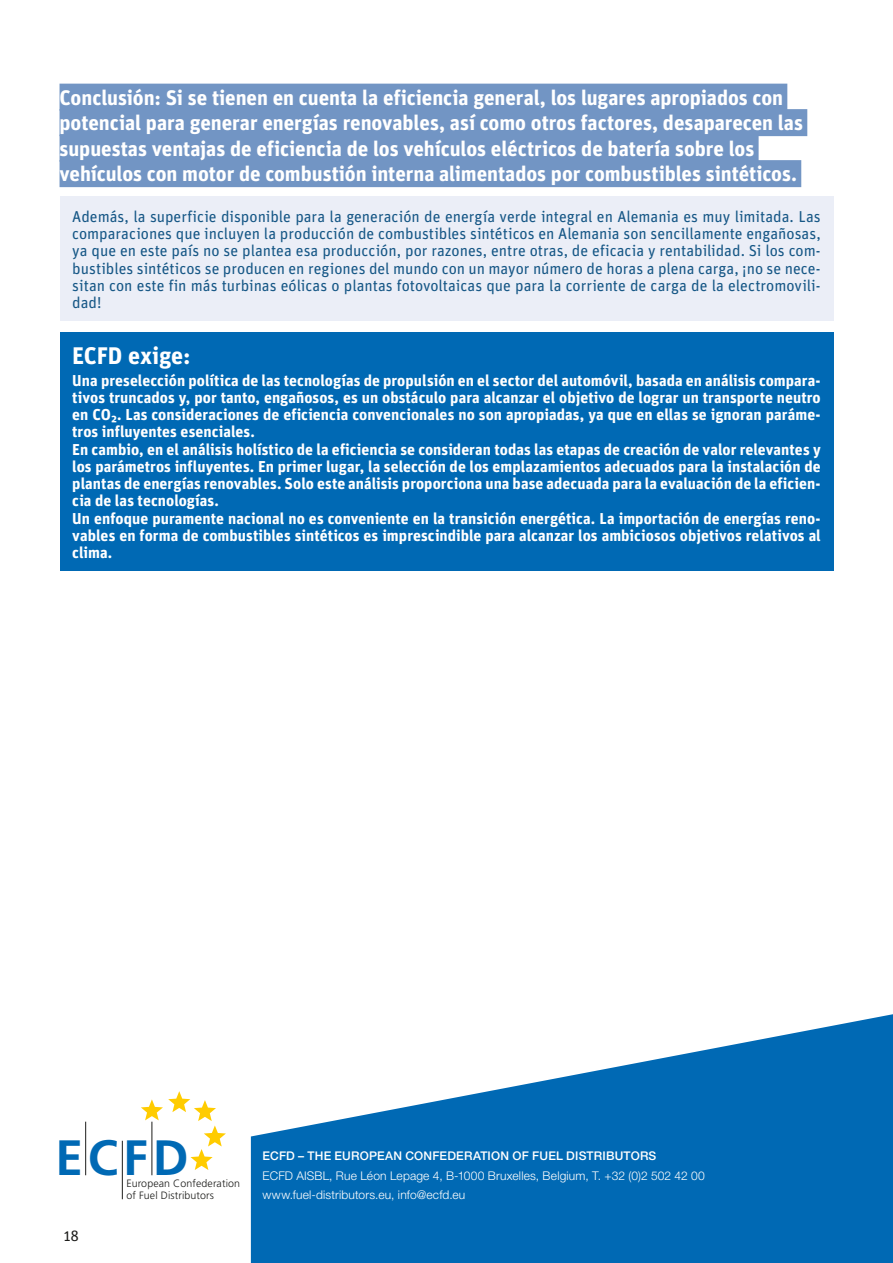
<style>
.page{position:relative;width:893px;height:1263px;background:#fff}
.page>*{position:absolute;margin:0;border:0;box-sizing:border-box;transform-origin:0 0}
.t1{font:700 49.65px "Frutiger LT Std";color:#0069b4}
.Grundschrift{font:700 24px "Unit OT";letter-spacing:-.005em;color:#fff}
.kleine_Headline{font:700 21px "Unit OT";letter-spacing:-.005em;color:#fff}
.Grundschrift-2{font:700 15.75px/17.2px "Unit OT";letter-spacing:.005em;color:#fff;text-align:justify}
.Grundschrift-3{font:15.75px/17.2px "Unit OT";color:#165786;text-align:justify}
.t2{font:15px "Unit OT";color:#1d1d1b}
.Grundschrift_Rücksei{font:300 12px/19.5px "Helvetica Neue LT Pro";letter-spacing:.015em;color:#fff}
.t3{font:300 10.65px/12.5px "Frutiger LT Std";letter-spacing:.01em;color:#1d1d1b}
.s1{font-weight:500}
</style>
<div class="page">
<div style="left:60px;top:197px;width:773px;height:124px;background:#ebeef7"></div>
<div style="left:60px;top:332px;width:773px;height:239px;background:#0069b4"></div>
<div style="left:60px;top:84px;width:727px;height:27px;background:#7295c4"></div>
<div style="left:60px;top:109px;width:747px;height:27px;background:#7295c4"></div>
<div style="left:60px;top:135px;width:699px;height:27px;background:#7295c4"></div>
<div style="left:60px;top:160px;width:741px;height:27px;background:#7295c4"></div>
<svg style="left:251px;top:1014px;width:642px;height:249px;fill:#0069b4"></svg>
<hr style="left:85px;top:1122px;width:1px;height:53px;background:#1d1d1b">
<hr style="left:122px;top:1141px;width:1px;height:58px;background:#1d1d1b">
<hr style="left:152px;top:1122px;width:1px;height:53px;background:#1d1d1b">
<svg style="left:141px;top:1091px;width:85px;height:79px"></svg>
<p class="kleine_Headline" style="left:60px;top:84px;width:725px">Conclusión: Si se tienen en cuenta la eficiencia general, los lugares apropiados con</p>
<p class="kleine_Headline" style="left:60px;top:109px;width:745px">potencial para generar energías renovables, así como otros factores, desaparecen las</p>
<p class="kleine_Headline" style="left:60px;top:135px;width:696px">supuestas ventajas de eficiencia de los vehículos eléctricos de batería sobre los</p>
<p class="kleine_Headline" style="left:60px;top:160px;width:739px">vehículos con motor de combustión interna alimentados por combustibles sintéticos.</p>
<p class="Grundschrift-3" style="left:72px;top:208px;width:750px">Además, la superficie disponible para la generación de energía verde integral en Alemania es muy limitada. Las comparaciones que incluyen la producción de combustibles sintéticos en Alemania son sencillamente engañosas, ya que en este país no se plantea esa producción, por razones, entre otras, de eficacia y rentabilidad. Si los com&shy;bustibles sintéticos se producen en regiones del mundo con un mayor número de horas a plena carga, ¡no se nece&shy;sitan con este fin más turbinas eólicas o plantas fotovoltaicas que para la corriente de carga de la electromovili&shy;dad!</p>
<p class="Grundschrift" style="left:72px;top:340px;width:120px">ECFD exige:</p>
<p class="Grundschrift-2" style="left:72px;top:371px;width:750px">Una preselección política de las tecnologías de propulsión en el sector del automóvil, basada en análisis compara&shy;tivos truncados y, por tanto, engañosos, es un obstáculo para alcanzar el objetivo de lograr un transporte neutro en CO2. Las consideraciones de eficiencia convencionales no son apropiadas, ya que en ellas se ignoran paráme&shy;tros influyentes esenciales.</p>
<p class="Grundschrift-2" style="left:72px;top:440px;width:750px">En cambio, en el análisis holístico de la eficiencia se consideran todas las etapas de creación de valor relevantes y los parámetros influyentes. En primer lugar, la selección de los emplazamientos adecuados para la instalación de plantas de energías renovables. Solo este análisis proporciona una base adecuada para la evaluación de la eficien&shy;cia de las tecnologías.</p>
<p class="Grundschrift-2" style="left:72px;top:509px;width:750px">Un enfoque puramente nacional no es conveniente en la transición energética. La importación de energías reno&shy;vables en forma de combustibles sintéticos es imprescindible para alcanzar los ambiciosos objetivos relativos al clima.</p>
<p class="t1" style="left:55px;top:1129px;width:135px">ECFD</p>
<p class="t3" style="left:126px;top:1177px;width:115px">European Confederation of Fuel Distributors</p>
<p class="t2" style="left:64px;top:1226px;width:17px">18</p>
<p class="Grundschrift_Rücksei" style="left:263px;top:1146px;width:444px"><span class="s1">ECFD – THE EUROPEAN CONFEDERATION OF FUEL DISTRIBUTORS<br></span>ECFD AISBL, Rue Léon Lepage 4, B-1000 Bruxelles, Belgium, T. +32 (0)2 502 42 00 www.fuel-distributors.eu, info@ecfd.eu</p>
</div>
